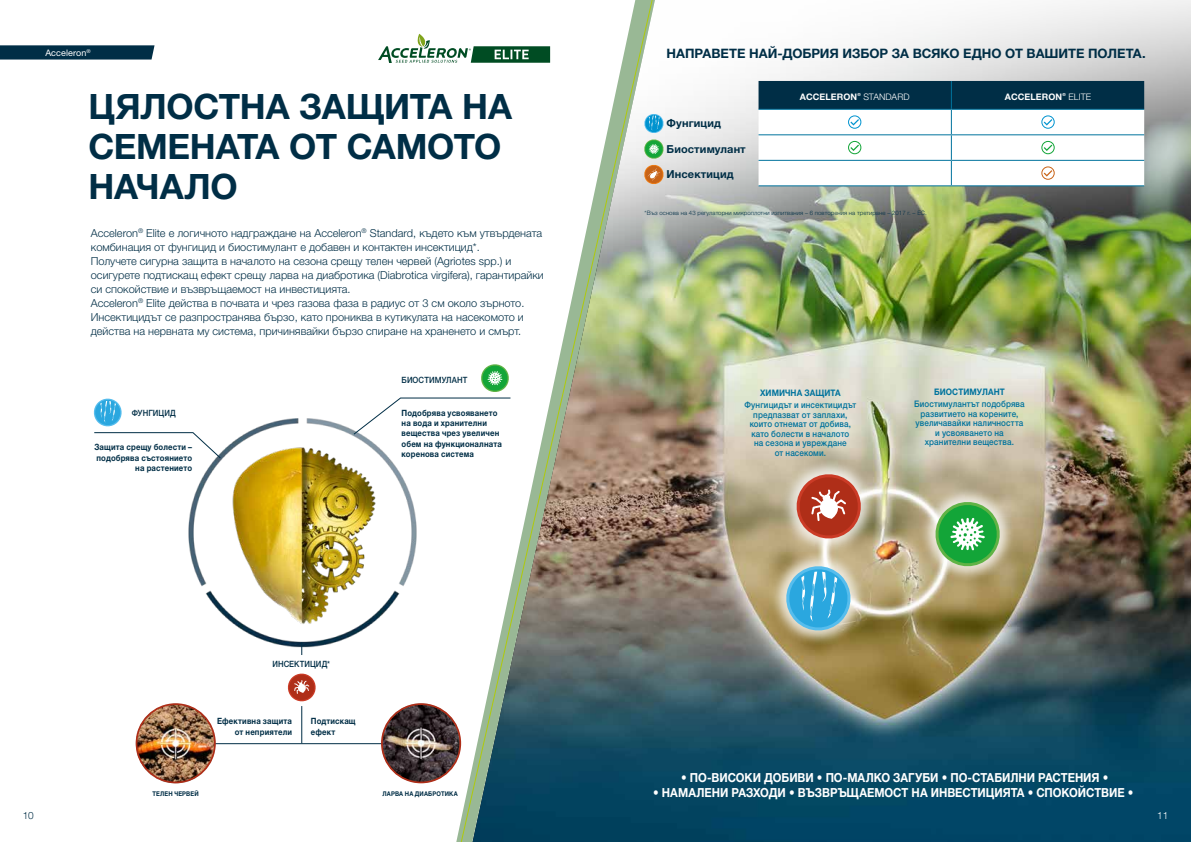
<style>
.page{position:relative;width:1191px;height:842px;background:#fff}
.page>*{position:absolute;margin:0;border:0;box-sizing:border-box;transform-origin:0 0}
.t1{font:700 35px/40px "Helvetica Neue OT";letter-spacing:-.01em;color:#002e46}
.t2{font:700 13px "Helvetica Neue OT";letter-spacing:-.005em;color:#002e46}
.t3{font:700 12.5px "Helvetica Neue LTW1 G";letter-spacing:-.005em;color:#fff;scale:.9 1}
.t4{font:300 11px/14px "Helvetica Neue LTW1 G";color:#002e46}
.t5{font:700 11px "Helvetica Neue OT";letter-spacing:.01em;color:#002e46}
.t6{font:300 10px "Helvetica Neue LTW1 G";color:#fff}
.t7{font:300 10px "Helvetica Neue LTW1 G";color:#002e46}
.t8{font:500 9px/9.5px "Helvetica Neue LTW1 G";letter-spacing:.015em;color:#00739d;text-align:center;scale:.9 1}
.t9{font:700 9px "Helvetica Neue OT";letter-spacing:.01em;color:#fff}
.t10{font:700 9px "Helvetica Neue LTW1 G";letter-spacing:.01em;color:#00739d;scale:.9 1}
.t11{font:9px "Helvetica Neue OT";letter-spacing:.01em;color:#fff}
.t12{font:700 8.6px/10.4px "Helvetica Neue LTW1 G";letter-spacing:.02em;color:#002e46;text-align:right;scale:.9 1}
.t13{font:500 8.6px "Helvetica Neue LTW1 G";letter-spacing:.01em;color:#002e46;scale:.9 1}
.t14{font:700 6.5px "Helvetica Neue LTW1 G";letter-spacing:.025em;color:#002e46;scale:.9 1}
.t15{font:300 6px "Helvetica Neue LTW1 G";letter-spacing:.01em;color:#002e46}
.s1{font-family:"Helvetica Neue LTW1 G";font-weight:300}
</style>
<div class="page">
<img style="left:657px;top:0;width:534px;height:842px">
<div style="left:770px;top:550px;width:96px;height:97px;background:#fff;opacity:.75"></div>
<svg style="left:783px;top:563px;width:70px;height:71px;background:#72b7ce"></svg>
<div style="left:780px;top:458px;width:97px;height:97px;background:#fff;opacity:.75"></div>
<svg style="left:793px;top:471px;width:71px;height:71px;background:#c77b69"></svg>
<div style="left:919px;top:486px;width:97px;height:96px;background:#fff;opacity:.75"></div>
<svg style="left:932px;top:499px;width:71px;height:70px;background:#7cc07e"></svg>
<svg style="left:458px;top:0;width:197px;height:842px"></svg>
<svg style="left:758px;top:81px;width:386px;height:105px"></svg>
<svg style="left:643px;top:113px;width:21px;height:72px"></svg>
<svg style="left:378px;top:34px;width:172px;height:29px"></svg>
<img style="left:188px;top:418px;width:322px;height:243px">
<img style="left:204px;top:429px;width:199px;height:214px">
<div style="left:474px;top:357px;width:41px;height:42px;background:#fff"></div>
<svg style="left:301px;top:642px;width:1px;height:13px"></svg>
<div style="left:172px;top:743px;width:258px;height:15px;border:1px solid #002e46"></div>
<svg style="left:93px;top:398px;width:128px;height:61px"></svg>
<img style="left:373px;top:704px;width:96px;height:79px">
<div style="left:381px;top:703px;width:80px;height:80px;border:2px solid #af2e18;border-radius:50%"></div>
<img style="left:135px;top:703px;width:88px;height:81px">
<div style="left:136px;top:703px;width:80px;height:80px;border:2px solid #af2e18;border-radius:50%"></div>
<hr style="left:301px;top:706px;width:1px;height:37px;background:#002e46">
<div style="left:281px;top:667px;width:41px;height:41px;background:#fff"></div>
<svg style="left:287px;top:673px;width:29px;height:29px"></svg>
<svg style="left:353px;top:363px;width:158px;height:72px"></svg>
<svg style="left:0;top:45px;width:154px;height:15px;background:#0f3a51"></svg>
<p class="t11" style="left:45px;top:48px;width:47px">Acceleron<sup>®</sup></p>
<h1 class="t1" style="left:88px;top:86px;width:425px">ЦЯЛОСТНА ЗАЩИТА НА<br>СЕМЕНАТА ОТ САМОТО<br>НАЧАЛО</h1>
<p class="t4" style="left:91px;top:226px;width:454px">Acceleron<sup>®</sup> Elite е логичното надграждане на Acceleron<sup>®</sup> Standard, където към утвърдената комбинация от фунгицид и биостимулант е добавен и контактен инсектицид*.<br>Получете сигурна защита в началото на сезона срещу телен червей (Agriotes spp.) и осигурете подтискащ ефект срещу ларва на диабротика (Diabrotica virgifera), гарантирайки си спокойствие и възвръщаемост на инвестицията.<br>Acceleron<sup>®</sup> Elite действа в почвата и чрез газова фаза в радиус от 3 cм около зърното.<br>Инсектицидът се разпространява бързо, като прониква в кутикулата на насекомото и действа на нервната му система, причинявайки бързо спиране на храненето и смърт.</p>
<p class="t13" style="left:401px;top:374px;width:75px">БИОСТИМУЛАНТ</p>
<p class="t12" style="left:401px;top:407px;width:113px;text-align:left">Подобрява усвояването на вода и хранителни вещества чрез увеличен обем на функционалната коренова система</p>
<p class="t13" style="left:132px;top:407px;width:50px">ФУНГИЦИД</p>
<p class="t12" style="left:94px;top:442px;width:110px">Защита срещу болести – подобрява състоянието на растението</p>
<p class="t7" style="left:23px;top:810px;width:13px">10</p>
<p class="t13" style="left:272px;top:659px;width:66px">ИНСЕКТИЦИД*</p>
<p class="t12" style="left:217px;top:716px;width:85px">Ефективна защита от неприятели</p>
<p class="t12" style="left:311px;top:716px;width:51px;text-align:left">Подтискащ ефект</p>
<p class="t14" style="left:152px;top:790px;width:53px">ТЕЛЕН ЧЕРВЕЙ</p>
<p class="t14" style="left:382px;top:790px;width:85px">ЛАРВА НА ДИАБРОТИКА</p>
<p class="t2" style="left:666px;top:45px;width:481px">НАПРАВЕТЕ НАЙ-ДОБРИЯ ИЗБОР ЗА ВСЯКО ЕДНО ОТ ВАШИТЕ ПОЛЕТА.</p>
<p class="t5" style="left:666px;top:117px;width:56px">Фунгицид</p>
<p class="t5" style="left:666px;top:142px;width:81px">Биостимулант</p>
<p class="t5" style="left:666px;top:168px;width:69px">Инсектицид</p>
<p class="t9" style="left:799px;top:91px;width:111px">ACCELERON<sup>®</sup> <span class="s1">STANDARD</span></p>
<p class="t9" style="left:1004px;top:91px;width:88px">ACCELERON<sup>®</sup> <span class="s1">ELITE</span></p>
<p class="t15" style="left:644px;top:209px;width:284px">*Въз основа на 43 регулаторни микроплотни изпитвания – 6 повторения на третиране – 2017 г. – ЕС.</p>
<p class="t10" style="left:760px;top:387px;width:91px">ХИМИЧНА ЗАЩИТА</p>
<p class="t8" style="left:744px;top:400px;width:125px">Фунгицидът и инсектицидът предпазват от заплахи, които отнемат от добива, като болести в началото<br>на сезона и увреждане<br>от насекоми.</p>
<p class="t10" style="left:934px;top:386px;width:80px">БИОСТИМУЛАНТ</p>
<p class="t8" style="left:914px;top:399px;width:124px">Биостимулантът подобрява развитието на корените, увеличавайки наличността и усвояването на хранителни вещества.</p>
<p class="t3" style="left:681px;top:769px;width:476px">• ПО-ВИСОКИ ДОБИВИ • ПО-МАЛКО ЗАГУБИ • ПО-СТАБИЛНИ РАСТЕНИЯ •</p>
<p class="t3" style="left:653px;top:784px;width:535px">• НАМАЛЕНИ РАЗХОДИ • ВЪЗВРЪЩАЕМОСТ НА ИНВЕСТИЦИЯТА • СПОКОЙСТВИЕ •</p>
<p class="t6" style="left:1157px;top:810px;width:13px">11</p>
</div>
